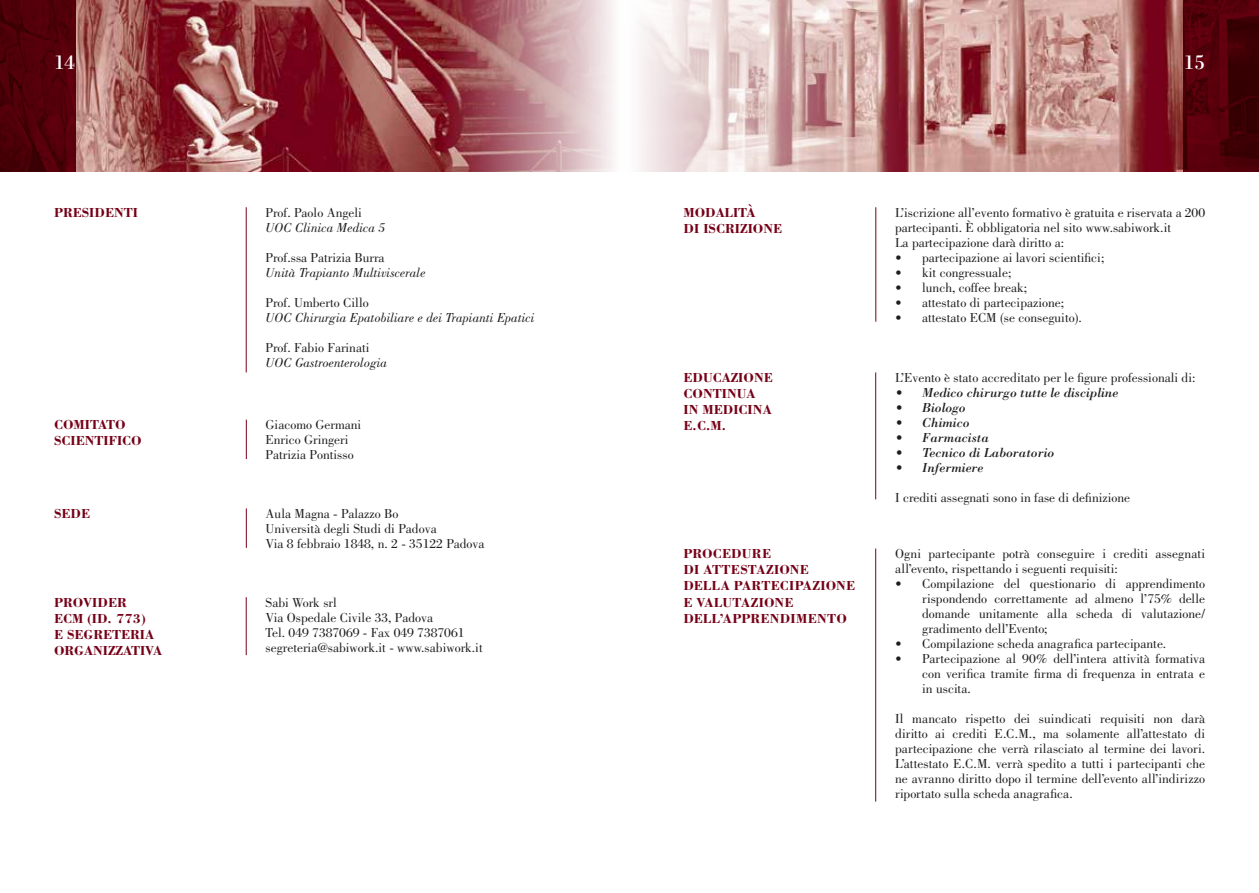
<style>
.page{position:relative;width:1259px;height:893px;background:#fff}
.page>*{position:absolute;margin:0;border:0;box-sizing:border-box;transform-origin:0 0}
.t1{font:21px "Bodoni Std";color:#fff}
.t2{font:13.5px/15px "Bodoni Std";color:#1f1e1f}
.t3{font:700 13.5px/16.2px "Bodoni Std";color:#750017}
.t4{font:italic 13.5px "Bodoni Std";color:#1f1e1f}
.t5{font:italic 13.5px "Bodoni Std";color:#1f1e1f}
</style>
<div class="page">
<hr style="left:246px;top:207px;width:1px;height:165px;background:#750017">
<hr style="left:875px;top:207px;width:1px;height:115px;background:#750017">
<hr style="left:875px;top:372px;width:1px;height:127px;background:#750017">
<hr style="left:875px;top:549px;width:1px;height:252px;background:#750017">
<hr style="left:246px;top:508px;width:1px;height:40px;background:#750017">
<hr style="left:246px;top:420px;width:1px;height:39px;background:#750017">
<hr style="left:246px;top:597px;width:1px;height:58px;background:#750017">
<img style="left:0;top:0;width:1259px;height:171px">
<h1 class="t1" style="left:54px;top:49px;width:22px">14</h1>
<h1 class="t1" style="left:1184px;top:49px;width:22px">15</h1>
<p class="t3" style="left:54px;top:204px;width:86px">PRESIDENTI</p>
<p class="t2" style="left:266px;top:205px;width:98px">Prof. Paolo Angeli</p>
<p class="t4" style="left:266px;top:220px;width:121px">UOC Clinica Medica 5</p>
<p class="t2" style="left:266px;top:250px;width:120px">Prof.ssa Patrizia Burra</p>
<p class="t4" style="left:266px;top:265px;width:161px">Unità Trapianto Multiviscerale</p>
<p class="t2" style="left:266px;top:295px;width:105px">Prof. Umberto Cillo</p>
<p class="t4" style="left:266px;top:310px;width:270px">UOC Chirurgia Epatobiliare e dei Trapianti Epatici</p>
<p class="t2" style="left:266px;top:340px;width:105px">Prof. Fabio Farinati</p>
<p class="t4" style="left:266px;top:355px;width:123px">UOC Gastroenterologia</p>
<p class="t3" style="left:54px;top:416px;width:40px">COMITATO<br>SCIENTIFICO</p>
<p class="t2" style="left:266px;top:417px;width:97px">Giacomo Germani<br>Enrico Gringeri<br>Patrizia Pontisso</p>
<p class="t3" style="left:54px;top:505px;width:18px">SEDE</p>
<p class="t2" style="left:266px;top:506px;width:220px">Aula Magna - Palazzo Bo<br>Università degli Studi di Padova<br>Via 8 febbraio 1848, n. 2 - 35122 Padova</p>
<p class="t3" style="left:54px;top:594px;width:93px">PROVIDER<br>ECM (ID. 773)<br>E SEGRETERIA<br>ORGANI</p>
<p class="t3" style="left:108px;top:642px;width:24px">ZZATIVA</p>
<p class="t2" style="left:266px;top:595px;width:219px">Sabi Work srl<br>Via Ospedale Civile 33, Padova<br>Tel. 049 7387069 - Fax 049 7387061 segreteria@sabiwork.it - www.sabiwork.it</p>
<p class="t3" style="left:683px;top:204px;width:21px">MODALIT</p>
<p class="t3" style="left:746px;top:204px;width:11px">À</p>
<p class="t3" style="left:683px;top:220px;width:29px">DI ISCRI</p>
<p class="t3" style="left:740px;top:220px;width:17px">ZIONE</p>
<p class="t2" style="left:895px;top:205px;width:311px">L’iscrizione all’evento formativo è gratuita e riservata a 200 partecipanti. È obbligatoria nel sito www.sabiwork.it<br>La partecipazione darà diritto a:</p>
<p class="t2" style="left:895px;top:250px;width:211px">• partecipazione ai lavori scientifici;</p>
<p class="t2" style="left:895px;top:265px;width:118px">• kit congressuale;</p>
<p class="t2" style="left:895px;top:280px;width:133px">• lunch, coffee break;</p>
<p class="t2" style="left:895px;top:295px;width:171px">• attestato di partecipazione;</p>
<p class="t2" style="left:895px;top:310px;width:188px">• attestato ECM (se conseguito).</p>
<p class="t3" style="left:683px;top:369px;width:65px">EDUCAZIONE<br>CONTIN</p>
<p class="t3" style="left:737px;top:385px;width:18px">UA</p>
<p class="t3" style="left:683px;top:401px;width:44px">IN MEDICINA<br>E.C.M.</p>
<p class="t2" style="left:895px;top:370px;width:302px">L’Evento è stato accreditato per le figure professionali di:</p>
<p class="t5" style="left:895px;top:384px;width:225px">• Medico chirurgo tutte le discipline</p>
<p class="t5" style="left:895px;top:399px;width:72px">• Biologo</p>
<p class="t5" style="left:895px;top:414px;width:76px">• Chimico</p>
<p class="t5" style="left:895px;top:429px;width:95px">• Farmacista</p>
<p class="t5" style="left:895px;top:444px;width:161px">• Tecnico di Laboratorio</p>
<p class="t5" style="left:895px;top:459px;width:90px">• Infermiere</p>
<p class="t2" style="left:895px;top:490px;width:237px">I crediti assegnati sono in fase di definizione</p>
<p class="t3" style="left:683px;top:545px;width:20px">PROCED</p>
<p class="t3" style="left:741px;top:545px;width:21px">URE</p>
<p class="t3" style="left:683px;top:561px;width:30px">DI ATTESTA</p>
<p class="t3" style="left:766px;top:561px;width:18px">ZIONE</p>
<p class="t3" style="left:683px;top:577px;width:11px">DELLA</p>
<p class="t3" style="left:734px;top:577px;width:10px">PARTECIPA</p>
<p class="t3" style="left:812px;top:577px;width:18px">ZIONE</p>
<p class="t3" style="left:683px;top:594px;width:23px">E VAL</p>
<p class="t3" style="left:722px;top:594px;width:46px">UTAZIONE</p>
<p class="t3" style="left:683px;top:610px;width:10px">DELL</p>
<p class="t3" style="left:719px;top:610px;width:14px">’APPRENDI</p>
<p class="t3" style="left:796px;top:610px;width:23px">MENTO</p>
<p class="t2" style="left:895px;top:546px;width:311px">Ogni partecipante potrà conseguire i crediti assegnati all’evento, rispettando i seguenti requisiti:</p>
<p class="t2" style="left:922px;top:576px;width:284px;text-align:justify;text-indent:-27px">• Compilazione del questionario di apprendimento rispondendo correttamente ad almeno l’75% delle domande unitamente alla scheda di valutazione/ gradimento dell’Evento;</p>
<p class="t2" style="left:895px;top:636px;width:273px">• Compilazione scheda anagrafica partecipante.</p>
<p class="t2" style="left:922px;top:651px;width:284px;text-align:justify;text-indent:-27px">• Partecipazione al 90% dell’intera attività formativa con verifica tramite firma di frequenza in entrata e in uscita.</p>
<p class="t2" style="left:895px;top:711px;width:311px;text-align:justify">Il mancato rispetto dei suindicati requisiti non darà diritto ai crediti E.C.M., ma solamente all’attestato di partecipazione che verrà rilasciato al termine dei lavori.<br>L’attestato E.C.M. verrà spedito a tutti i partecipanti che ne avranno diritto dopo il termine dell’evento all’indirizzo riportato sulla scheda anagrafica.</p>
</div>
